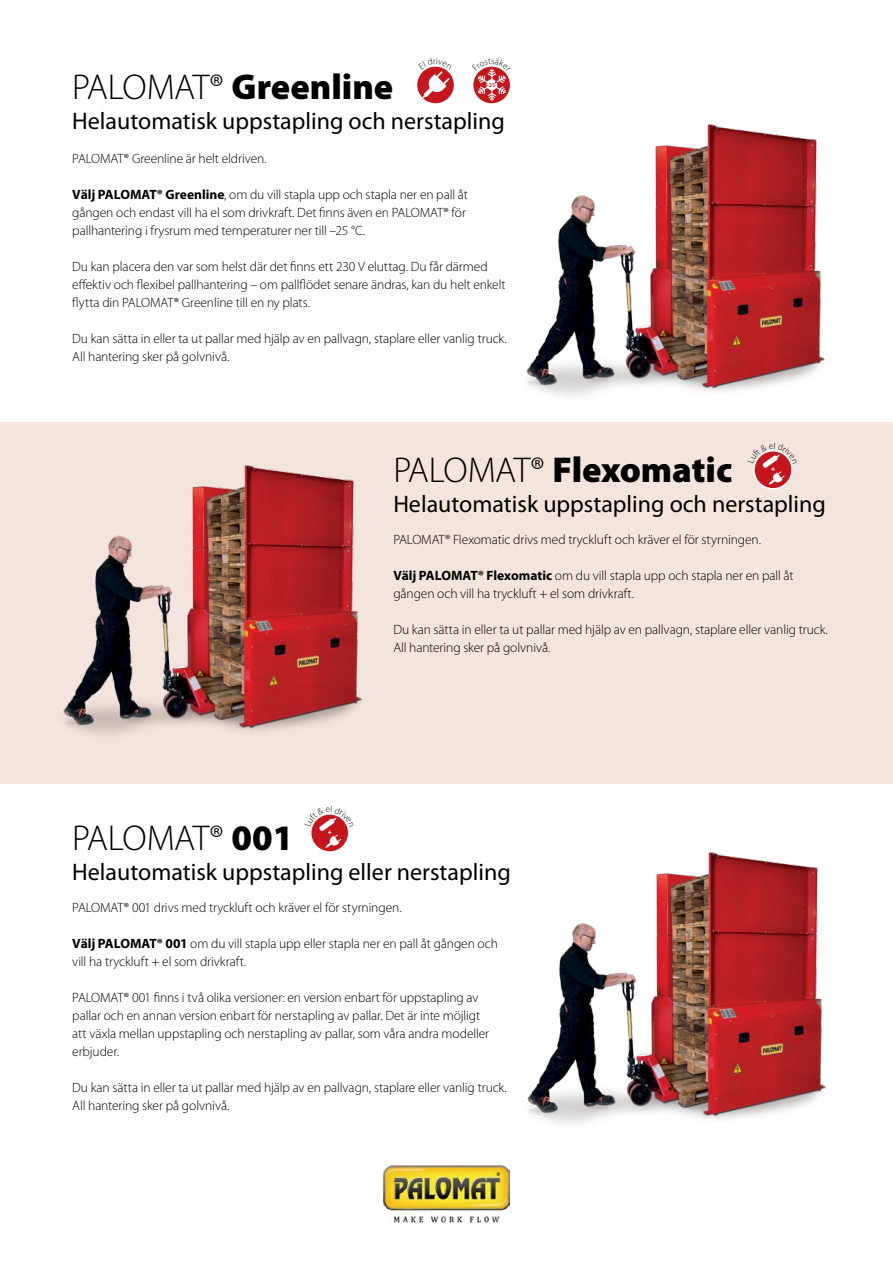
<style>
.page{position:relative;width:893px;height:1263px;background:#fff}
.page>*{position:absolute;margin:0;border:0;box-sizing:border-box;transform-origin:0 0}
.t1{font:900 36px "Myriad Pro";color:#000}
.t2{font:300 36px "Myriad Pro";letter-spacing:-.025em;color:#000}
.t3{font:24px "Myriad Pro";color:#000}
.broedTekst{font:300 13.5px/18px "Myriad Pro";letter-spacing:-.01em;color:#000}
.t4{font:600 5.85px "Myriad Pro";color:#c4161c}
.s1{font-weight:300}
.s2{font-weight:700}
.s3{font-weight:900}
</style>
<div class="page">
<div style="left:0;top:422px;width:893px;height:361px;background:#f3e5de"></div>
<img style="left:63px;top:465px;width:299px;height:271px">
<img style="left:526px;top:124px;width:299px;height:272px">
<img style="left:527px;top:852px;width:299px;height:272px">
<img style="left:384px;top:1165px;width:125px;height:57px">
<svg style="left:417px;top:66px;width:37px;height:38px"></svg>
<svg style="left:753px;top:450px;width:40px;height:40px"></svg>
<svg style="left:311px;top:814px;width:37px;height:38px"></svg>
<svg style="left:473px;top:66px;width:37px;height:38px"></svg>
<p class="t1" style="left:72px;top:67px;width:323px"><span class="s1">PALOMAT®</span> Greenline</p>
<p class="t3" style="left:72px;top:106px;width:434px">Helautomatisk uppstapling och nerstapling</p>
<p class="t4" style="left:487px;top:81px;width:10px">-25</p>
<p class="broedTekst" style="left:72px;top:150px;width:196px">PALOMAT® Greenline är helt eldriven.</p>
<p class="broedTekst" style="left:72px;top:186px;width:397px"><span class="s2">Välj PALOMAT® Greenline</span>, om du vill stapla upp och stapla ner en pall åt gången och endast vill ha el som drivkraft. Det finns även en PALOMAT® för pallhantering i frysrum med temperaturer ner till –25 °C.</p>
<p class="broedTekst" style="left:72px;top:258px;width:435px">Du kan placera den var som helst där det finns ett 230 V eluttag. Du får därmed effektiv och flexibel pallhantering – om pallflödet senare ändras, kan du helt enkelt flytta din PALOMAT® Greenline till en ny plats.</p>
<p class="broedTekst" style="left:72px;top:330px;width:436px">Du kan sätta in eller ta ut pallar med hjälp av en pallvagn, staplare eller vanlig truck.<br>All hantering sker på golvnivå.</p>
<p class="t1" style="left:393px;top:449px;width:340px"><span class="s1">PALOMAT®</span> Flexomatic</p>
<p class="t3" style="left:393px;top:489px;width:434px">Helautomatisk uppstapling och nerstapling</p>
<p class="broedTekst" style="left:393px;top:531px;width:369px">PALOMAT® Flexomatic drivs med tryckluft och kräver el för styrningen.</p>
<p class="broedTekst" style="left:393px;top:567px;width:402px"><span class="s2">Välj PALOMAT® Flexomatic</span> om du vill stapla upp och stapla ner en pall åt gången och vill ha tryckluft + el som drivkraft.</p>
<p class="broedTekst" style="left:393px;top:621px;width:436px">Du kan sätta in eller ta ut pallar med hjälp av en pallvagn, staplare eller vanlig truck.<br>All hantering sker på golvnivå.</p>
<p class="t2" style="left:72px;top:818px;width:223px">PALOMAT® <span class="s3">001</span></p>
<p class="t3" style="left:72px;top:857px;width:440px">Helautomatisk uppstapling eller nerstapling</p>
<p class="broedTekst" style="left:72px;top:898px;width:331px">PALOMAT® 001 drivs med tryckluft och kräver el för styrningen.</p>
<p class="broedTekst" style="left:72px;top:934px;width:427px"><span class="s2">Välj PALOMAT® 001</span> om du vill stapla upp eller stapla ner en pall åt gången och vill ha tryckluft + el som drivkraft.</p>
<p class="broedTekst" style="left:72px;top:988px;width:418px">PALOMAT® 001 finns i två olika versioner: en version enbart för uppstapling av pallar och en annan version enbart för nerstapling av pallar. Det är inte möjligt att växla mellan uppstapling och nerstapling av pallar, som våra andra modeller erbjuder.</p>
<p class="broedTekst" style="left:72px;top:1078px;width:436px">Du kan sätta in eller ta ut pallar med hjälp av en pallvagn, staplare eller vanlig truck.<br>All hantering sker på golvnivå.</p>
</div>
